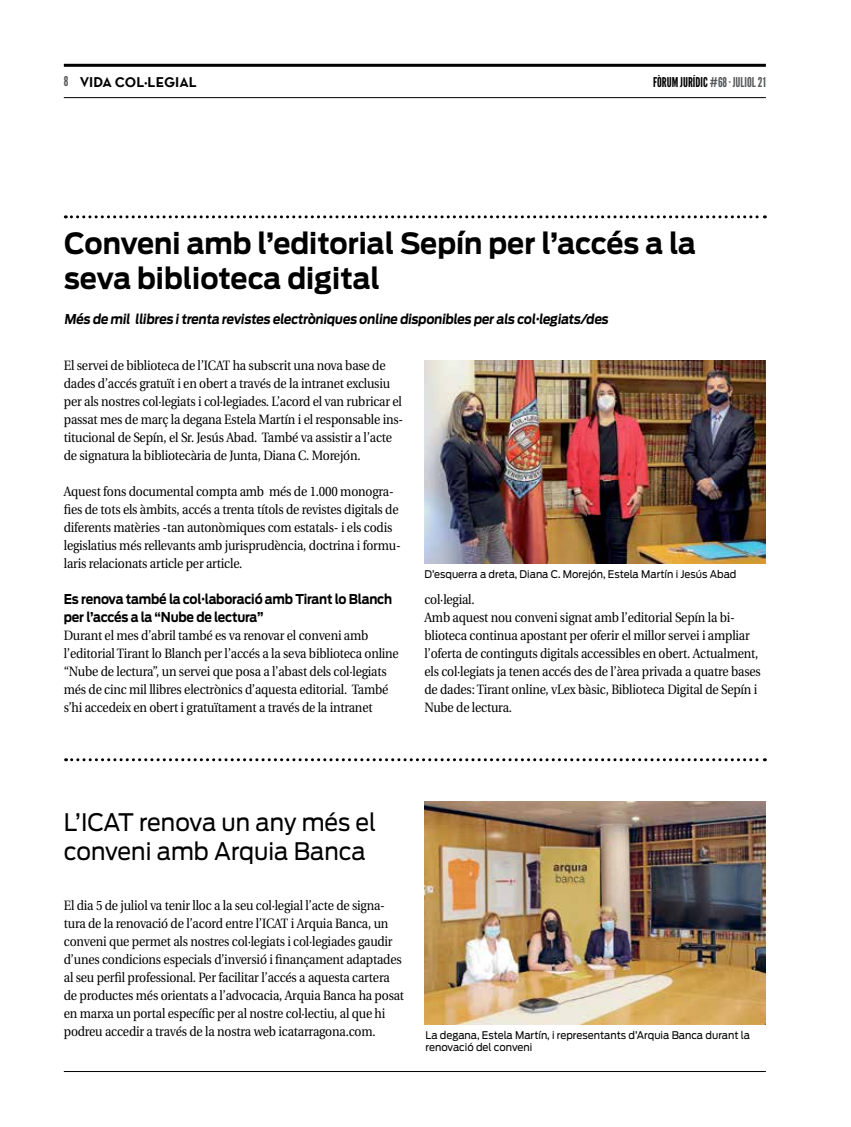
<style>
.page{position:relative;width:851px;height:1127px;background:#fff}
.page>*{position:absolute;margin:0;border:0;box-sizing:border-box;transform-origin:0 0}
.t1{font:700 29.1px/34.8px "Antenna";color:#000;scale:.95 1}
.t2{font:24px/28.8px "Antenna";color:#000;scale:.95 1}
.t3{font:14.4px "Neutra Text TF Bold Alt";color:#000}
.t4{font:13.5px/18px "Utopia";letter-spacing:-.015em;color:#000;scale:.9 1}
.t5{font:700 13.5px/18px "Antenna";letter-spacing:-.015em;color:#000;scale:.9 1}
.t6{font:13.5px "League Gothic";color:#000}
.t7{font:10.5px/12.6px "Antenna";color:#000;scale:.95 1}
.s1{font-family:"League Gothic";font-size:13.5px;color:#58595b}
.s2{color:#58595b}
</style>
<div class="page">
<hr style="left:64px;top:64px;width:701px;height:3px;background:#000">
<hr style="left:64px;top:97px;width:701px;height:1px;background:#000">
<hr style="left:64px;top:1071px;width:701px;height:1px;background:#000">
<svg style="left:65px;top:215px;width:700px;height:3px"></svg>
<svg style="left:66px;top:758px;width:699px;height:3px"></svg>
<img style="left:424px;top:360px;width:341px;height:203px">
<img style="left:424px;top:801px;width:341px;height:224px">
<p class="t3" style="left:64px;top:73px;width:135px"><span class="s1">8</span> VIDA COL·LEGIAL</p>
<p class="t6" style="left:653px;top:74px;width:114px">FÒRUM JURÍDIC <span class="s2">#68 · JULIOL 21</span></p>
<h1 class="t1" style="left:64px;top:226px;width:666px">Conveni amb l’editorial Sepín per l’accés a la seva biblioteca digital</h1>
<p class="t5" style="left:64px;top:310px;width:608px">Més de mil llibres itrenta revistes electròniques online disponibles per als col·legiats/des</p>
<p class="t4" style="left:64px;top:357px;width:378px">El servei de biblioteca de l’ICAT ha subscrit una nova base de dades d’accés gratuït i en obert a través de la intranet exclusiu per als nostres col·legiats i col·legiades. L’acord el van rubricar el passat mes de març la degana Estela Martín i el responsable ins&shy;titucional de Sepín, el Sr. Jesús Abad. També va assistir a l’acte de signatura la bibliotecària de Junta, Diana C. Morejón.</p>
<p class="t4" style="left:64px;top:483px;width:376px">Aquest fons documental compta amb més de 1.000 monogra&shy;fies de tots els àmbits, accés a trenta títols de revistes digitals de diferents matèries -tan autonòmiques com estatals- i els codis legislatius més rellevants amb jurisprudència, doctrina i formu&shy;laris relacionats article per article.</p>
<p class="t5" style="left:64px;top:590px;width:366px">Es renova també la col·laboració amb Tirant lo Blanch per l’accés a la “Nube de lectura”</p>
<p class="t4" style="left:64px;top:627px;width:374px">Durant el mes d’abril també es va renovar el conveni amb l’editorial Tirant lo Blanch per l’accés a la seva biblioteca online “Nube de lectura”, un servei que posa a l’abast dels col·legiats més de cinc mil llibres electrònics d’aquesta editorial. També s’hi accedeix en obert i gratuïtament a través de la intranet</p>
<p class="t7" style="left:424px;top:567px;width:330px">D’esquerra a dreta, Diana C. Morejón, Estela Martín i Jesús Abad</p>
<p class="t4" style="left:424px;top:591px;width:375px">col·legial.<br>Amb aquest nou conveni signat amb l’editorial Sepín la bi&shy;blioteca continua apostant per oferir el millor servei i ampliar l’oferta de continguts digitals accessibles en obert. Actualment, els col·legiats ja tenen accés des de l’àrea privada a quatre bases de dades: Tirant online, vLex bàsic, Biblioteca Digital de Sepín i Nube de lectura.</p>
<h2 class="t2" style="left:64px;top:808px;width:330px">L’ICAT renova un any més el conveni amb Arquia Banca</h2>
<p class="t4" style="left:64px;top:897px;width:379px">El dia 5 de juliol va tenir lloc a la seu col·legial l’acte de signa&shy;tura de la renovació de l’acord entre l’ICAT i Arquia Banca, un conveni que permet als nostres col·legiats i col·legiades gaudir d’unes condicions especials d’inversió i finançament adaptades al seu perfil professional. Per facilitar l’accés a aquesta cartera de productes més orientats a l’advocacia, Arquia Banca ha posat en marxa un portal específic per al nostre col·lectiu, al que hi podreu accedir a través de la nostra web icatarragona.com.</p>
<p class="t7" style="left:425px;top:1028px;width:343px">La degana, Estela Martín, i representants d’Arquia Banca durant la renovació del conveni</p>
</div>
